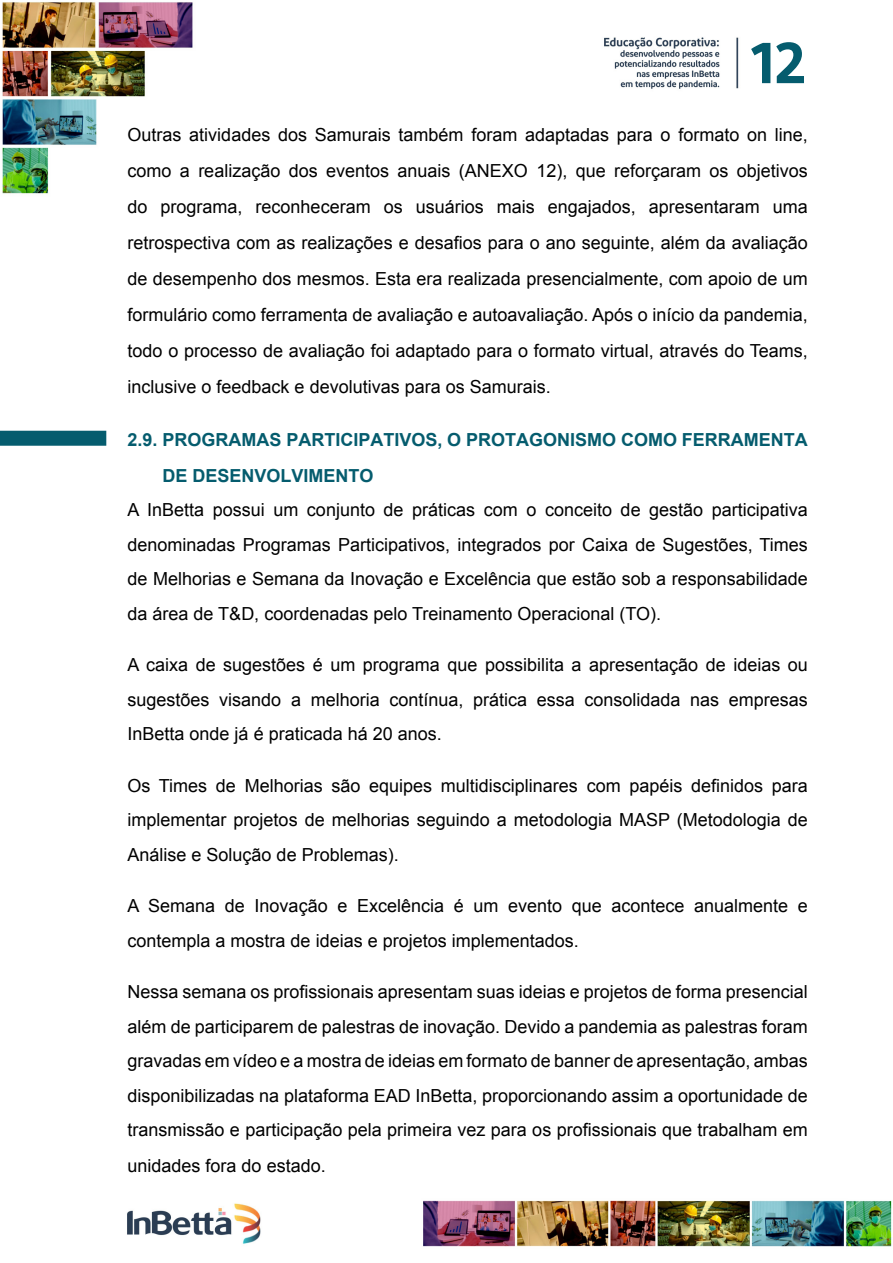
<style>
.page{position:relative;width:893px;height:1263px;background:#fff}
.page>*{position:absolute;margin:0;border:0;box-sizing:border-box;transform-origin:0 0}
.t1{font:600 60px "Diodrum W03";color:#055c6e}
.t2{font:18px/34.5px "Arial";color:#000;text-align:justify}
.t3{font:700 18px/36px "Arial";color:#055c6e}
</style>
<div class="page">
<img style="left:0;top:2px;width:892px;height:1245px">
<div style="left:0;top:431px;width:106px;height:15px;background:#055c6e"></div>
<h1 class="t1" style="left:750px;top:23px;width:57px">12</h1>
<p class="t2" style="left:128px;top:116px;width:682px;line-height:36px">Outras atividades dos Samurais também foram adaptadas para o formato on line, como a realização dos eventos anuais (ANEXO 12), que reforçaram os objetivos do programa, reconheceram os usuários mais engajados, apresentaram uma retrospectiva com as realizações e desafios para o ano seguinte, além da avaliação de desempenho dos mesmos. Esta era realizada presencialmente, com apoio de um formulário como ferramenta de avaliação e autoavaliação. Após o início da pandemia, todo o processo de avaliação foi adaptado para o formato virtual, através do Teams, inclusive o feedback e devolutivas para os Samurais.</p>
<p class="t3" style="left:163px;top:422px;width:647px;text-indent:-35px">2.9. PROGRAMAS PARTICIPATIVOS, O PROTAGONISMO COMO FERRAMENTA<br>DE DESENVOLVIMENTO</p>
<p class="t2" style="left:128px;top:492px;width:682px">A InBetta possui um conjunto de práticas com o conceito de gestão participativa denominadas Programas Participativos, integrados por Caixa de Sugestões, Times de Melhorias e Semana da Inovação e Excelência que estão sob a responsabilidade da área de T&amp;D, coordenadas pelo Treinamento Operacional (TO).</p>
<p class="t2" style="left:128px;top:648px;width:682px">A caixa de sugestões é um programa que possibilita a apresentação de ideias ou sugestões visando a melhoria contínua, prática essa consolidada nas empresas InBetta onde já é praticada há 20 anos.</p>
<p class="t2" style="left:128px;top:768px;width:682px">Os Times de Melhorias são equipes multidisciplinares com papéis definidos para implementar projetos de melhorias seguindo a metodologia MASP (Metodologia de Análise e Solução de Problemas).</p>
<p class="t2" style="left:128px;top:889px;width:682px">A Semana de Inovação e Excelência é um evento que acontece anualmente e contempla a mostra de ideias e projetos implementados.</p>
<p class="t2" style="left:128px;top:974px;width:682px">Nessa semana os profissionais apresentam suas ideias e projetos de forma presencial além de participarem de palestras de inovação. Devido a pandemia as palestras foram gravadas em vídeo e a mostra de ideias em formato de banner de apresentação, ambas disponibilizadas na plataforma EAD InBetta, proporcionando assim a oportunidade de transmissão e participação pela primeira vez para os profissionais que trabalham em unidades fora do estado.</p>
</div>
